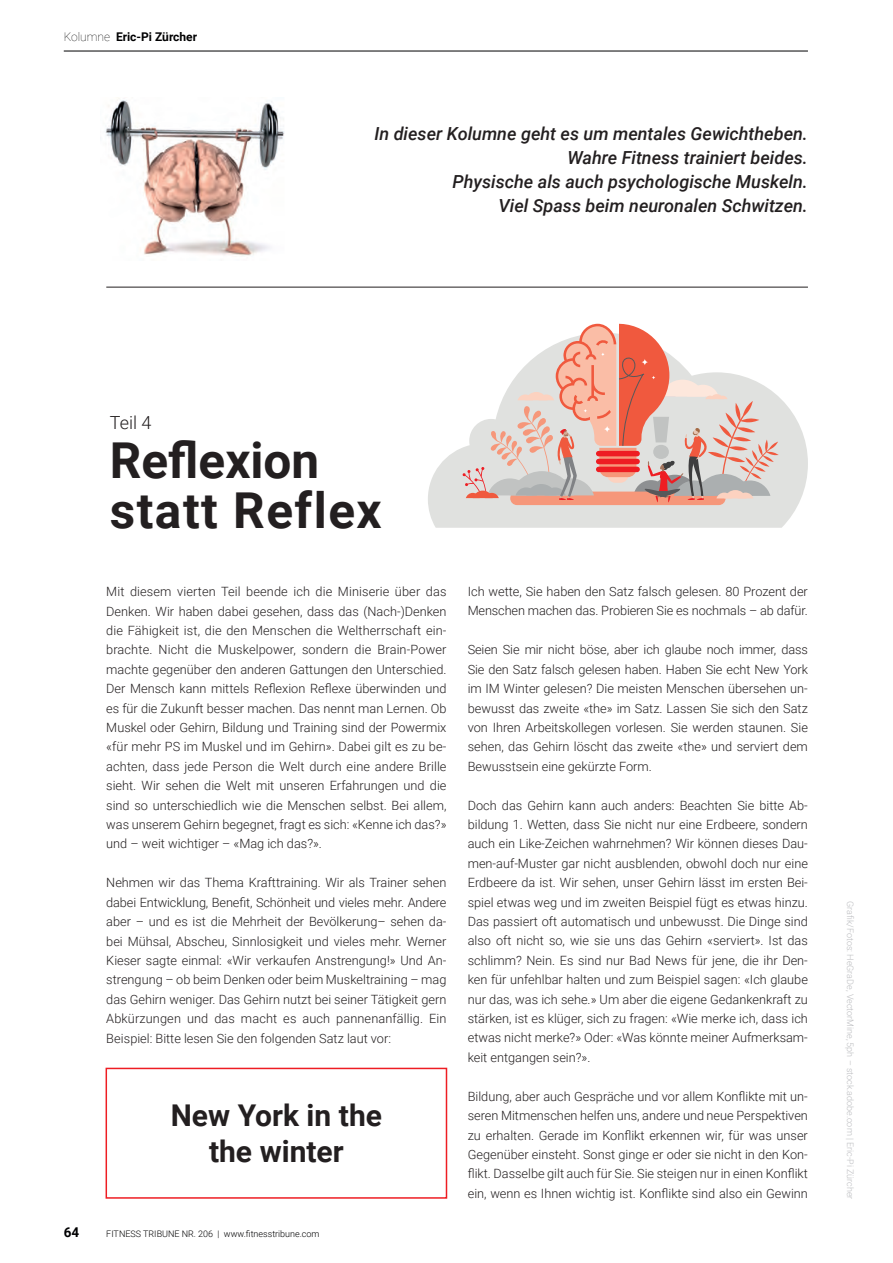
<style>
.page{position:relative;width:893px;height:1263px;background:#fff}
.page>*{position:absolute;margin:0;border:0;box-sizing:border-box;transform-origin:0 0}
.t1{font:700 49.5px/49.5px "Roboto";letter-spacing:.03em;color:#231f20}
.t2{font:700 30px/36px "Roboto";color:#231f20;text-align:center}
.t3{font:italic 500 18px/24px "Roboto";color:#231f20;text-align:right}
.t4{font:300 18px "Roboto";color:#231f20}
.t5{font:700 13.5px "Roboto";color:#000002}
.t6{font:300 12.75px/19.4px "Roboto";color:#231f20;text-align:justify}
.t7{font:700 12px "Roboto";color:#000002}
.t8{font:300 9px "Roboto";color:#bcbdc0}
.t9{font:300 9px "Roboto";color:#000002}
.s1{font-weight:100}
</style>
<div class="page">
<img style="left:100px;top:98px;width:184px;height:158px">
<hr style="left:106px;top:287px;width:702px;height:1px;background:#231f20">
<svg style="left:428px;top:397px;width:380px;height:131px;fill:#e0e1df"></svg>
<div style="left:510px;top:492px;width:215px;height:13px;background:#f6977a;border-radius:7px"></div>
<svg style="left:462px;top:323px;width:317px;height:179px"></svg>
<div style="left:106px;top:1068px;width:341px;height:131px;border:2px solid #ee1d23"></div>
<hr style="left:64px;top:51px;width:744px;height:1px;background:#000002">
<p class="t7" style="left:64px;top:28px;width:135px"><span class="s1">Kolumne</span> Eric-Pi Zürcher</p>
<h3 class="t3" style="left:374px;top:121px;width:435px">In dieser Kolumne geht es um mentales Gewichtheben.<br>Wahre Fitness trainiert beides.<br>Physische als auch psychologische Muskeln.<br>Viel Spass beim neuronalen Schwitzen.</h3>
<h3 class="t4" style="left:110px;top:410px;width:43px">Teil 4</h3>
<h1 class="t1" style="left:110px;top:434px;width:273px">Reflexion statt Reflex</h1>
<p class="t6" style="left:106px;top:581px;width:342px">Mit diesem vierten Teil beende ich die Miniserie über das Denken. Wir haben dabei gesehen, dass das (Nach-)Denken die Fähigkeit ist, die den Menschen die Weltherrschaft ein&shy;brachte. Nicht die Muskelpower, sondern die Brain-Power machte gegenüber den anderen Gattungen den Unterschied.<br>Der Mensch kann mittels Reflexion Reflexe überwinden und es für die Zukunft besser machen. Das nennt man Lernen. Ob Muskel oder Gehirn, Bildung und Training sind der Powermix «für mehr PS im Muskel und im Gehirn». Dabei gilt es zu be&shy;achten, dass jede Person die Welt durch eine andere Brille sieht. Wir sehen die Welt mit unseren Erfahrungen und die sind so unterschiedlich wie die Menschen selbst. Bei allem, was unserem Gehirn begegnet, fragt es sich: «Kenne ich das?» und – weit wichtiger – «Mag ich das?».</p>
<p class="t6" style="left:106px;top:872px;width:342px">Nehmen wir das Thema Krafttraining. Wir als Trainer sehen dabei Entwicklung, Benefit, Schönheit und vieles mehr. Andere aber – und es ist die Mehrheit der Bevölkerung– sehen da&shy;bei Mühsal, Abscheu, Sinnlosigkeit und vieles mehr. Werner Kieser sagte einmal: «Wir verkaufen Anstrengung!» Und An&shy;strengung – ob beim Denken oder beim Muskeltraining – mag das Gehirn weniger. Das Gehirn nutzt bei seiner Tätigkeit gern Abkürzungen und das macht es auch pannenanfällig. Ein Beispiel: Bitte lesen Sie den folgenden Satz laut vor:</p>
<h2 class="t2" style="left:171px;top:1097px;width:213px">New York in the the winter</h2>
<p class="t5" style="left:64px;top:1222px;width:17px">64</p>
<p class="t9" style="left:106px;top:1227px;width:215px">FITNESS TRIBUNE NR. 206 | www.fitnesstribune.com</p>
<p class="t6" style="left:468px;top:581px;width:342px">Ich wette, Sie haben den Satz falsch gelesen. 80 Prozent der<br>Menschen machen das. Probieren Sie es nochmals – ab dafür.</p>
<p class="t6" style="left:468px;top:640px;width:342px">Seien Sie mir nicht böse, aber ich glaube noch immer, dass Sie den Satz falsch gelesen haben. Haben Sie echt New York im IM Winter gelesen? Die meisten Menschen übersehen un&shy;bewusst das zweite «the» im Satz. Lassen Sie sich den Satz von Ihren Arbeitskollegen vorlesen. Sie werden staunen. Sie sehen, das Gehirn löscht das zweite «the» und serviert dem Bewusstsein eine gekürzte Form.</p>
<p class="t6" style="left:468px;top:795px;width:342px">Doch das Gehirn kann auch anders: Beachten Sie bitte Ab&shy;bildung 1. Wetten, dass Sie nicht nur eine Erdbeere, sondern auch ein Like-Zeichen wahrnehmen? Wir können dieses Dau&shy;men-auf-Muster gar nicht ausblenden, obwohl doch nur eine Erdbeere da ist. Wir sehen, unser Gehirn lässt im ersten Bei&shy;spiel etwas weg und im zweiten Beispiel fügt es etwas hinzu.<br>Das passiert oft automatisch und unbewusst. Die Dinge sind also oft nicht so, wie sie uns das Gehirn «serviert». Ist das schlimm? Nein. Es sind nur Bad News für jene, die ihr Den&shy;ken für unfehlbar halten und zum Beispiel sagen: «Ich glaube nur das, was ich sehe.» Um aber die eigene Gedankenkraft zu stärken, ist es klüger, sich zu fragen: «Wie merke ich, dass ich etwas nicht merke?» Oder: «Was könnte meiner Aufmerksam&shy;keit entgangen sein?».</p>
<p class="t6" style="left:468px;top:1086px;width:342px">Bildung, aber auch Gespräche und vor allem Konflikte mit un&shy;seren Mitmenschen helfen uns, andere und neue Perspektiven zu erhalten. Gerade im Konflikt erkennen wir, für was unser Gegenüber einsteht. Sonst ginge er oder sie nicht in den Kon&shy;flikt. Dasselbe gilt auch für Sie. Sie steigen nur in einen Konflikt ein, wenn es Ihnen wichtig ist. Konflikte sind also ein Gewinn</p>
<p class="t8" style="left:857px;top:901px;width:300px;rotate:90deg">Grafik/Fotos: HeGraDe, VectorMine, 5ph – stock.adobe.com | Eric-Pi Zürcher</p>
</div>
